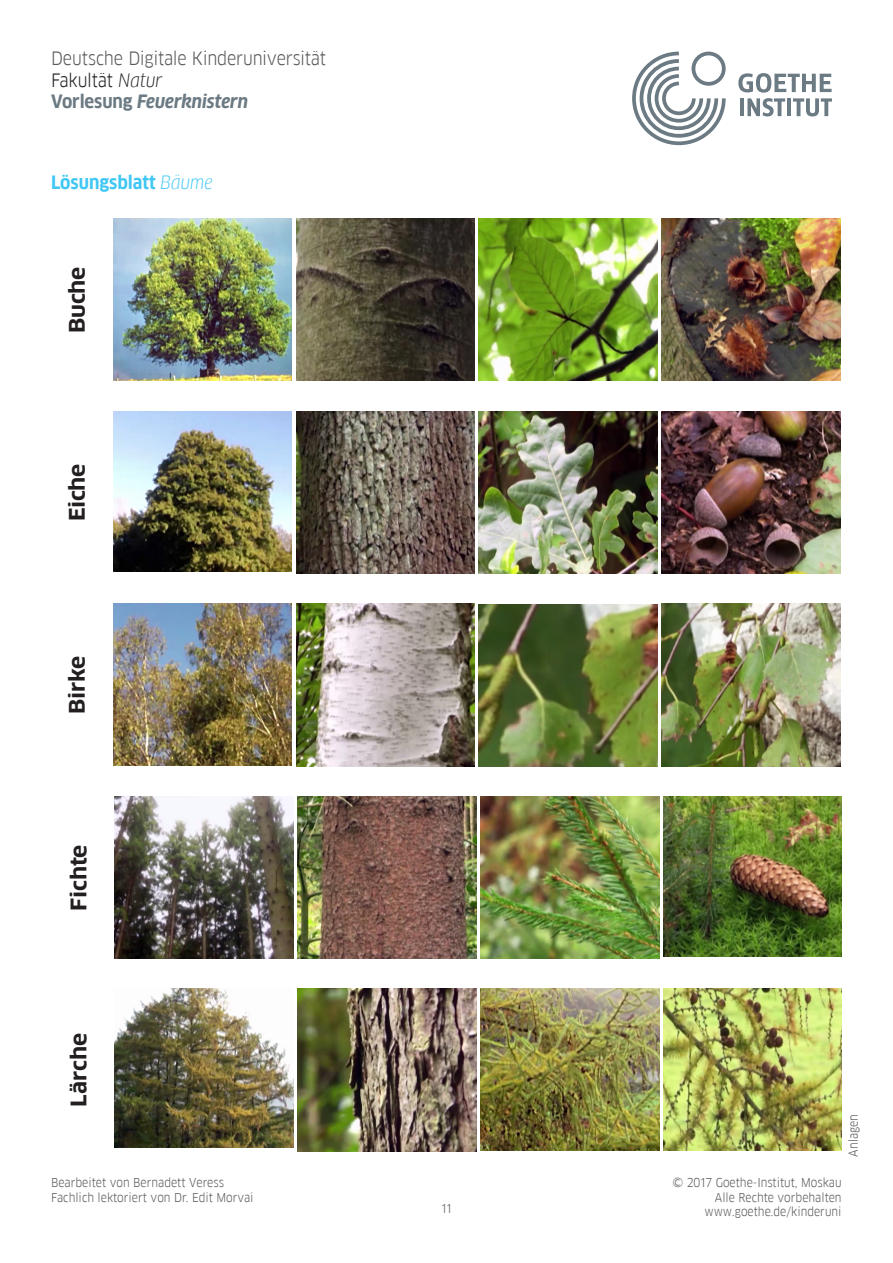
<style>
.page{position:relative;width:893px;height:1263px;background:#fff}
.page>*{position:absolute;margin:0;border:0;box-sizing:border-box;transform-origin:0 0}
.t1{font:700 21px "Goethe FF Clan";letter-spacing:-.01em;color:#231f20;scale:1.16 1}
.t2{font:18px/21.6px "Goethe FF Clan";letter-spacing:-.015em;color:#57585a}
.t3{font:700 18px "Goethe FF Clan";color:#40c7f4}
.t4{font:12px/14.4px "Goethe FF Clan";color:#57585a;text-align:right}
.s1{color:#231f20}
.s2{font-style:italic;color:#231f20}
.s3{font-weight:700;color:#6b7a83}
.s4{font-weight:700;font-style:italic;color:#6b7a83}
.s5{font-weight:400;font-style:italic}
</style>
<div class="page">
<svg style="left:632px;top:52px;width:94px;height:93px"></svg>
<svg style="left:738px;top:73px;width:94px;height:43px"></svg>
<img style="left:113px;top:219px;width:179px;height:162px">
<img style="left:296px;top:219px;width:179px;height:162px">
<img style="left:479px;top:219px;width:178px;height:162px">
<img style="left:662px;top:219px;width:178px;height:162px">
<img style="left:113px;top:411px;width:179px;height:161px">
<img style="left:296px;top:411px;width:179px;height:162px">
<img style="left:479px;top:411px;width:178px;height:162px">
<img style="left:662px;top:411px;width:178px;height:162px">
<img style="left:113px;top:604px;width:179px;height:161px">
<img style="left:296px;top:604px;width:179px;height:162px">
<img style="left:479px;top:605px;width:178px;height:161px">
<img style="left:662px;top:604px;width:178px;height:162px">
<img style="left:115px;top:796px;width:178px;height:162px">
<img style="left:298px;top:796px;width:178px;height:162px">
<img style="left:480px;top:796px;width:179px;height:162px">
<img style="left:663px;top:796px;width:179px;height:160px">
<img style="left:115px;top:989px;width:178px;height:159px">
<img style="left:298px;top:989px;width:178px;height:162px">
<img style="left:480px;top:989px;width:179px;height:162px">
<img style="left:663px;top:989px;width:179px;height:161px">
<h2 class="t2" style="left:51px;top:48px;width:277px">Deutsche Digitale Kinderuniversität<br><span class="s1">Fakultät</span> <span class="s2">Natur<br></span><span class="s3">Vorlesung</span> <span class="s4">Feuerknistern</span></h2>
<h2 class="t3" style="left:51px;top:171px;width:163px">Lösungsblatt <span class="s5">Bäume</span></h2>
<h1 class="t1" style="left:65px;top:333px;width:59px;rotate:-90deg">Buche</h1>
<h1 class="t1" style="left:65px;top:521px;width:51px;rotate:-90deg">Eiche</h1>
<h1 class="t1" style="left:65px;top:714px;width:52px;rotate:-90deg">Birke</h1>
<h1 class="t1" style="left:67px;top:910px;width:58px;rotate:-90deg">Fichte</h1>
<h1 class="t1" style="left:67px;top:1107px;width:65px;rotate:-90deg">Lärche</h1>
<p class="t4" style="left:846px;top:1157px;width:44px;rotate:-90deg">Anlagen</p>
<p class="t4" style="left:51px;top:1175px;width:174px">Bearbeitet von Bernadett Veress</p>
<p class="t4" style="left:672px;top:1175px;width:171px">© 2017 Goethe-Institut, Moskau</p>
<p class="t4" style="left:51px;top:1190px;width:204px">Fachlich lektoriert von Dr. Edit Morvai</p>
<p class="t4" style="left:704px;top:1190px;width:139px">Alle Rechte vorbehalten www.goethe.de/kinderuni</p>
<p class="t4" style="left:441px;top:1202px;width:12px">11</p>
</div>
